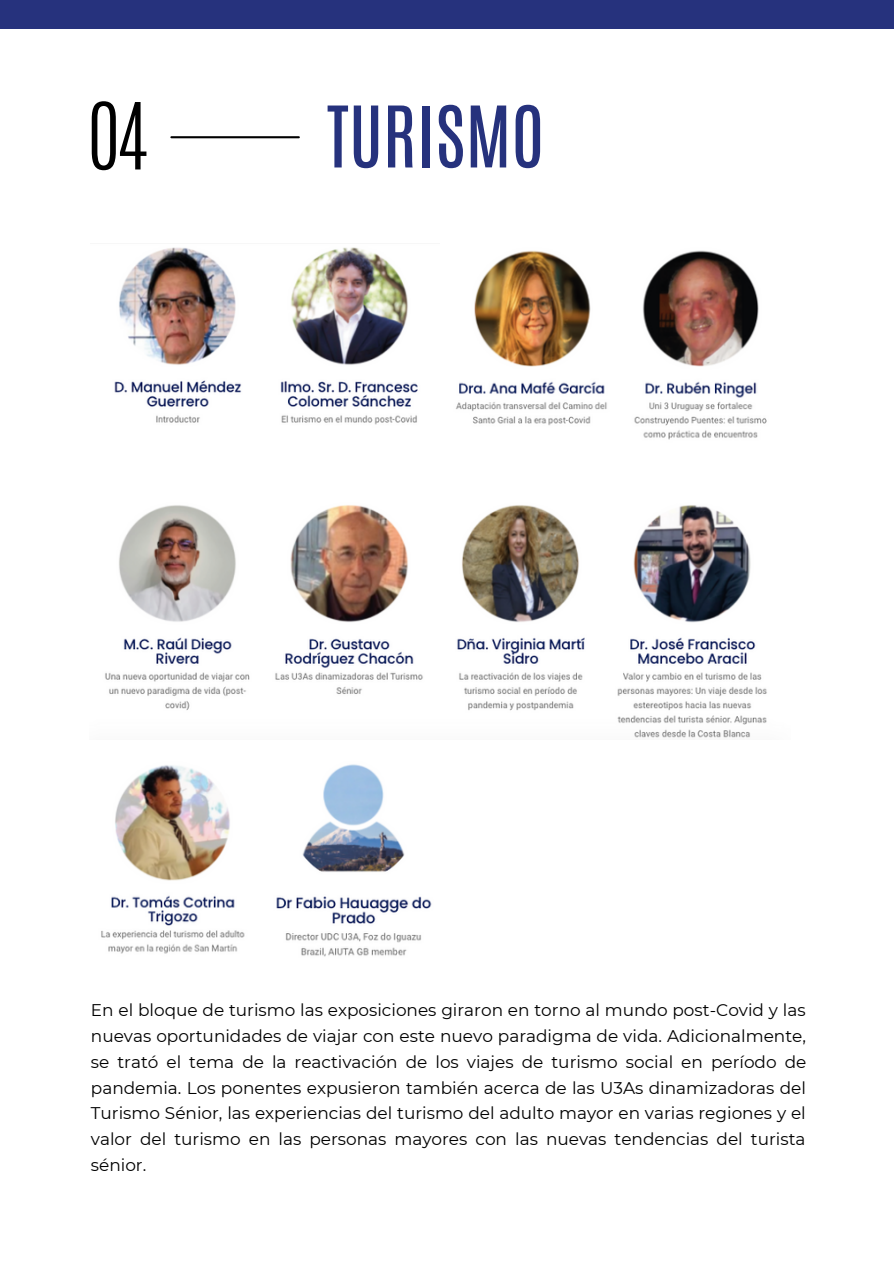
<style>
.page{position:relative;width:894px;height:1264px;background:#fff}
.page>*{position:absolute;margin:0;border:0;box-sizing:border-box;transform-origin:0 0}
.t1{font:300 78.3px "Antonio";color:#000}
.t2{font:72px "Antonio";color:#26327d}
.t3{font:16.95px/26px "Montserrat";color:#000;text-align:justify}
</style>
<div class="page">
<div style="left:0;top:0;width:893px;height:28px;background:#26327d"></div>
<img style="left:105px;top:505px;width:662px;height:233px">
<img style="left:114px;top:247px;width:304px;height:178px">
<img style="left:456px;top:250px;width:311px;height:190px">
<img style="left:101px;top:765px;width:144px;height:189px">
<img style="left:276px;top:764px;width:156px;height:193px">
<hr style="left:171px;top:136px;width:128px;height:2px;background:#000">
<p class="t1" style="left:89px;top:80px;width:59px">04</p>
<p class="t2" style="left:326px;top:85px;width:219px">TURISMO</p>
<p class="t3" style="left:91px;top:996px;width:716px">En el bloque de turismo las exposiciones giraron en torno al mundo post-Covid y las nuevas oportunidades de viajar con este nuevo paradigma de vida. Adicionalmente, se trató el tema de la reactivación de los viajes de turismo social en período de pandemia. Los ponentes expusieron también acerca de las U3As dinamizadoras del Turismo Sénior, las experiencias del turismo del adulto mayor en varias regiones y el valor del turismo en las personas mayores con las nuevas tendencias del turista sénior.</p>
</div>
